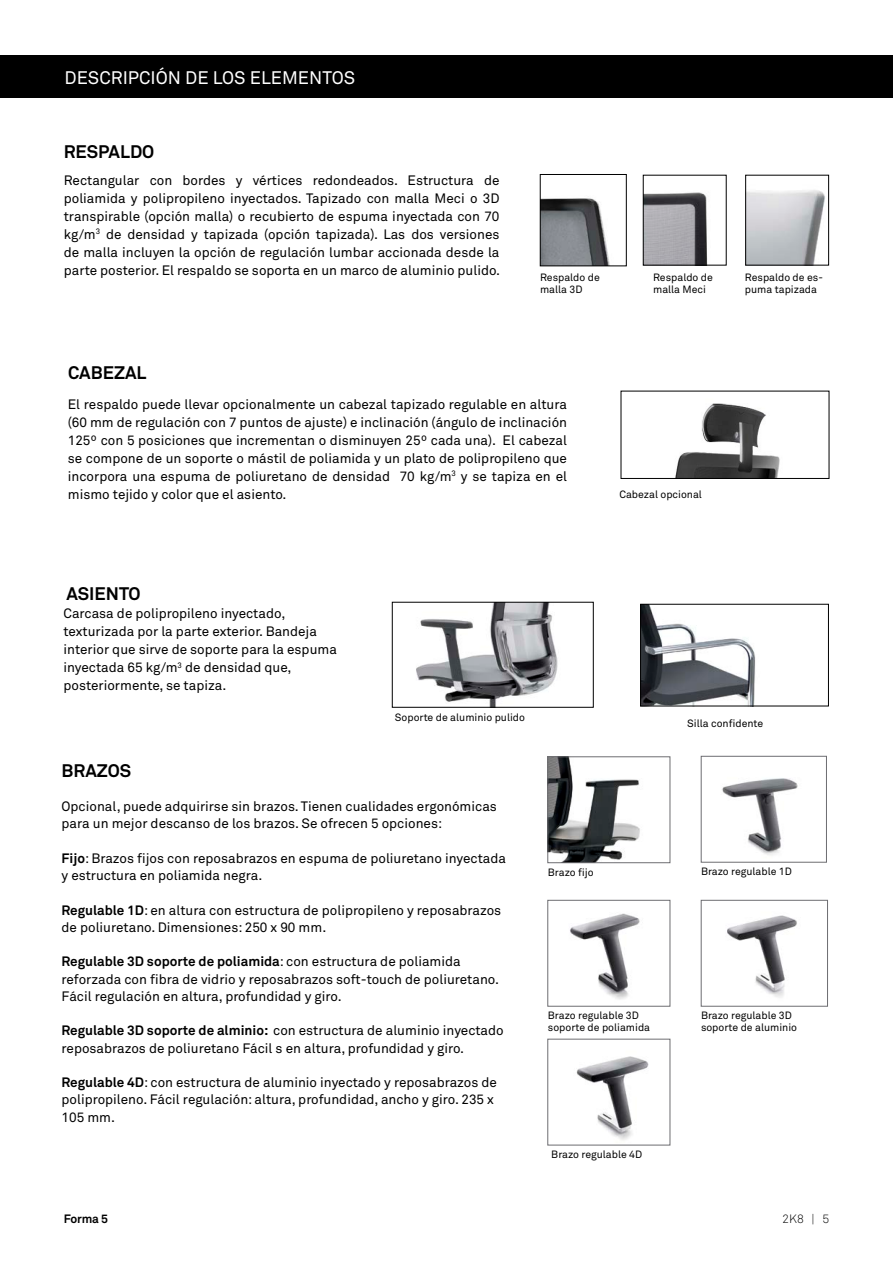
<style>
.page{position:relative;width:893px;height:1263px;background:#fff}
.page>*{position:absolute;margin:0;border:0;box-sizing:border-box;transform-origin:0 0}
.t1{font:700 18px "Akkurat";color:#000}
.t2{font:18px "Akkurat";color:#fff}
.t3{font:13.5px/18px "Akkurat";color:#000}
.t4{font:700 12px "Akkurat";letter-spacing:-.02em;color:#000}
.t5{font:300 12px "Akkurat";color:#000}
.t6{font:10.5px/12px "Akkurat";color:#000}
.s1{font-weight:700}
</style>
<div class="page">
<div style="left:0;top:55px;width:893px;height:43px;background:#000"></div>
<img style="left:675px;top:403px;width:105px;height:74px">
<div style="left:621px;top:391px;width:208px;height:88px;border:1px solid #000"></div>
<img style="left:747px;top:190px;width:78px;height:73px">
<div style="left:745px;top:175px;width:84px;height:90px;border:1px solid #000"></div>
<img style="left:645px;top:192px;width:63px;height:71px">
<div style="left:643px;top:175px;width:83px;height:90px;border:1px solid #000"></div>
<img style="left:542px;top:198px;width:68px;height:66px">
<div style="left:540px;top:174px;width:86px;height:92px;border:1px solid #000"></div>
<img style="left:642px;top:606px;width:114px;height:98px">
<div style="left:640px;top:604px;width:189px;height:102px;border:1px solid #000"></div>
<img style="left:416px;top:604px;width:142px;height:101px">
<img style="left:550px;top:759px;width:90px;height:102px">
<div style="left:548px;top:757px;width:122px;height:106px;border:1px solid #6d6d71"></div>
<img style="left:722px;top:778px;width:76px;height:78px">
<div style="left:701px;top:756px;width:126px;height:106px;border:1px solid #6d6d71"></div>
<img style="left:570px;top:913px;width:70px;height:87px">
<img style="left:727px;top:915px;width:70px;height:83px">
<div style="left:701px;top:900px;width:127px;height:106px;border:1px solid #6d6d71"></div>
<img style="left:576px;top:1056px;width:73px;height:84px">
<h1 class="t2" style="left:65px;top:66px;width:292px">DESCRIPCIÓN DE LOS ELEMENTOS</h1>
<h1 class="t1" style="left:64px;top:141px;width:92px">RESPALDO</h1>
<p class="t3" style="left:64px;top:171px;width:438px;text-align:justify">Rectangular con bordes y vértices redondeados. Estructura de poliamida y polipropileno inyectados. Tapizado con malla Meci o 3D transpirable (opción malla) o recubierto de espuma inyectada con 70 kg/m<sup>3</sup> de densidad y tapizada (opción tapizada). Las dos versiones de malla incluyen la opción de regulación lumbar accionada desde la parte posterior. El respaldo se soporta en un marco de aluminio pulido.</p>
<h1 class="t1" style="left:68px;top:362px;width:80px">CABEZAL</h1>
<p class="t6" style="left:540px;top:271px;width:61px">Respaldo de malla 3D</p>
<p class="t6" style="left:745px;top:271px;width:80px">Respaldo de es&shy;puma tapizada</p>
<p class="t6" style="left:653px;top:271px;width:61px">Respaldo de malla Meci</p>
<p class="t3" style="left:68px;top:395px;width:501px;text-align:justify">El respaldo puede llevar opcionalmente un cabezal tapizado regulable en altura (60 mm de regulación con 7 puntos de ajuste) e inclinación (ángulo de inclinación 125º con 5 posiciones que incrementan o disminuyen 25º cada una). El cabezal se compone de un soporte o mástil de poliamida y un plato de polipropileno que incorpora una espuma de poliuretano de densidad 70 kg/m<sup>3</sup> y se tapiza en el mismo tejido y color que el asiento.</p>
<h1 class="t1" style="left:66px;top:582px;width:76px">ASIENTO</h1>
<p class="t3" style="left:64px;top:604px;width:275px">Carcasa de polipropileno inyectado, texturizada por la parte exterior. Bandeja interior que sirve de soporte para la espuma inyectada 65 kg/m<sup>3</sup> de densidad que, posteriormente, se tapiza.</p>
<p class="t6" style="left:395px;top:712px;width:132px">Soporte de aluminio pulido</p>
<p class="t6" style="left:619px;top:489px;width:84px">Cabezal opcional</p>
<p class="t6" style="left:687px;top:717px;width:78px">Silla confidente</p>
<h1 class="t1" style="left:62px;top:759px;width:71px">BRAZOS</h1>
<p class="t3" style="left:62px;top:797px;width:437px;line-height:17.2px">Opcional, puede adquirirse sin brazos. Tienen cualidades ergonómicas para un mejor descanso de los brazos. Se ofrecen 5 opciones:</p>
<p class="t3" style="left:62px;top:849px;width:446px;line-height:17.2px"><span class="s1">Fijo</span>: Brazos fijos con reposabrazos en espuma de poliuretano inyectada y estructura en poliamida negra.</p>
<p class="t3" style="left:62px;top:901px;width:441px;line-height:17.2px"><span class="s1">Regulable 1D</span>: en altura con estructura de polipropileno y reposabrazos de poliuretano. Dimensiones: 250 x 90 mm.</p>
<p class="t3" style="left:62px;top:953px;width:439px;line-height:17.2px"><span class="s1">Regulable 3D soporte de poliamida</span>: con estructura de poliamida reforzada con fibra de vidrio y reposabrazos soft-touch de poliuretano.<br>Fácil regulación en altura, profundidad y giro.</p>
<p class="t3" style="left:62px;top:1022px;width:444px;line-height:17.2px"><span class="s1">Regulable 3D soporte de alminio:</span> con estructura de aluminio inyectado reposabrazos de poliuretano Fácil s en altura, profundidad y giro.</p>
<p class="t3" style="left:62px;top:1073px;width:437px;line-height:17.2px"><span class="s1">Regulable 4D</span>: con estructura de aluminio inyectado y reposabrazos de polipropileno. Fácil regulación: altura, profundidad, ancho y giro. 235 x<br>105 mm.</p>
<p class="t6" style="left:548px;top:866px;width:47px">Brazo fijo</p>
<p class="t6" style="left:548px;top:1009px;width:104px">Brazo regulable 3D soporte de poliamida</p>
<p class="t6" style="left:551px;top:1148px;width:92px">Brazo regulable 4D</p>
<p class="t6" style="left:701px;top:865px;width:92px">Brazo regulable 1D</p>
<p class="t6" style="left:701px;top:1009px;width:98px">Brazo regulable 3D soporte de aluminio</p>
<p class="t4" style="left:64px;top:1211px;width:46px">Forma 5</p>
<p class="t5" style="left:782px;top:1211px;width:48px">2K8 | 5</p>
</div>
